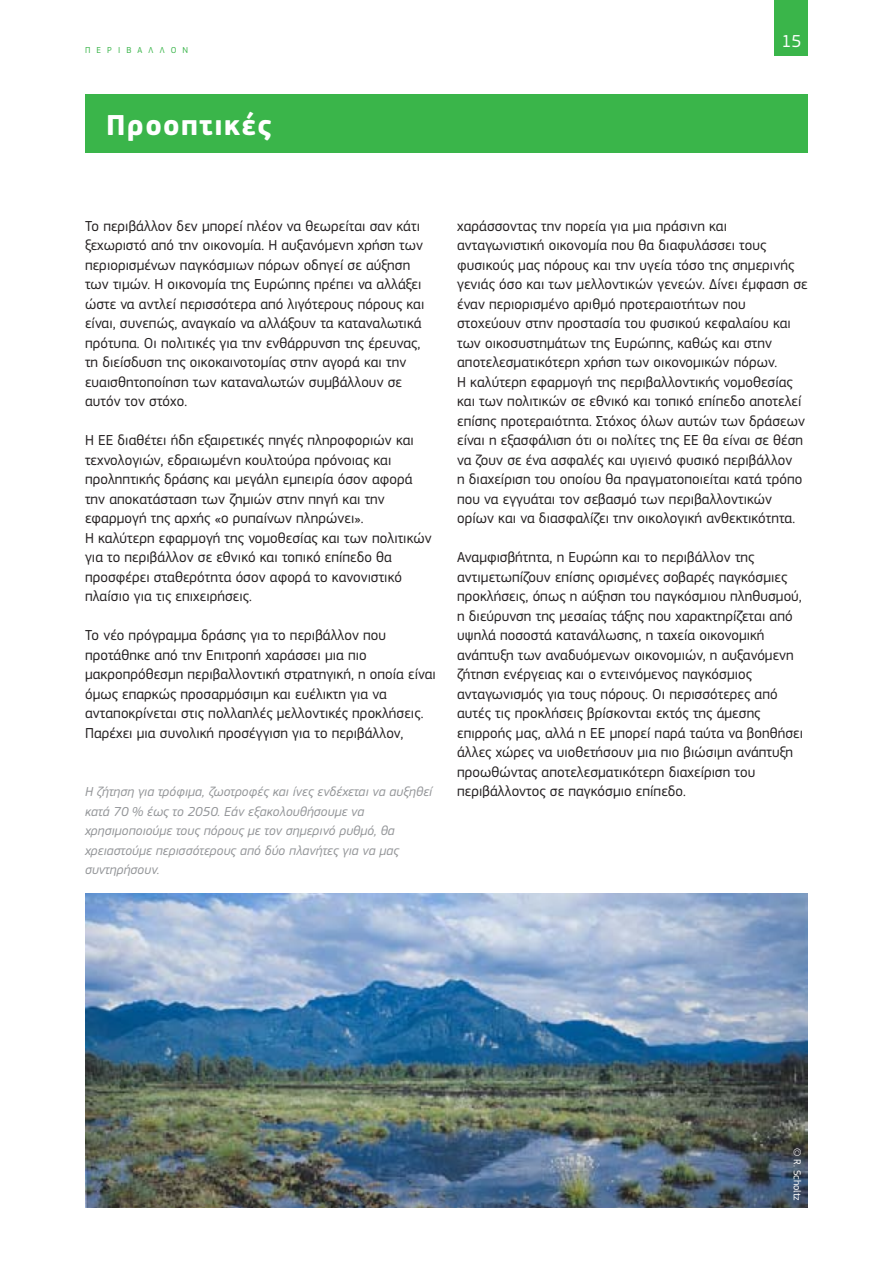
<style>
.page{position:relative;width:893px;height:1263px;background:#fff}
.page>*{position:absolute;margin:0;border:0;box-sizing:border-box;transform-origin:0 0}
.Heading01_neg{font:700 30px "EC Square Sans Pro";letter-spacing:.05em;color:#fff}
.t1{font:18px "EC Square Sans Pro";color:#fff}
.BodyText{font:15px/19.5px "EC Square Sans Pro";letter-spacing:.005em;color:#231f20}
.legende_L{font:italic 13.5px/19.5px "EC Square Sans Pro";letter-spacing:.005em;color:#939598}
.copyright{font:10.5px "EC Square Sans Pro";color:#fff}
.t2{font:9px "EC Square Sans Pro";letter-spacing:.68em;color:#3ab54a}
</style>
<div class="page">
<div style="left:775px;top:0;width:33px;height:55px;background:#3ab54a"></div>
<div style="left:85px;top:94px;width:723px;height:59px;background:#3ab54a"></div>
<img style="left:85px;top:894px;width:723px;height:314px">
<p class="t2" style="left:85px;top:45px;width:105px">ΠΕΡΙΒΆΛΛΟΝ</p>
<p class="Heading01_neg" style="left:106px;top:107px;width:166px">Προοπτικές</p>
<p class="t1" style="left:781px;top:30px;width:22px">15</p>
<p class="BodyText" style="left:85px;top:216px;width:341px">Το περιβάλλον δεν μπορεί πλέον να θεωρείται σαν κάτι ξεχωριστό από την οικονομία. Η αυξανόμενη χρήση των περιορισμένων παγκόσμιων πόρων οδηγεί σε αύξηση των τιμών. Η οικονομία της Ευρώπης πρέπει να αλλάξει ώστε να αντλεί περισσότερα από λιγότερους πόρους και είναι, συνεπώς, αναγκαίο να αλλάξουν τα καταναλωτικά πρότυπα. Οι πολιτικές για την ενθάρρυνση της έρευνας, τη διείσδυση της οικοκαινοτομίας στην αγορά και την ευαισθητοποίηση των καταναλωτών συμβάλλουν σε αυτόν τον στόχο.</p>
<p class="BodyText" style="left:85px;top:431px;width:348px">Η ΕΕ διαθέτει ήδη εξαιρετικές πηγές πληροφοριών και τεχνολογιών, εδραιωμένη κουλτούρα πρόνοιας και προληπτικής δράσης και μεγάλη εμπειρία όσον αφορά την αποκατάσταση των ζημιών στην πηγή και την εφαρμογή της αρχής «ο ρυπαίνων πληρώνει».<br>Η καλύτερη εφαρμογή της νομοθεσίας και των πολιτικών για το περιβάλλον σε εθνικό και τοπικό επίπεδο θα προσφέρει σταθερότητα όσον αφορά το κανονιστικό πλαίσιο για τις επιχειρήσεις.</p>
<p class="BodyText" style="left:85px;top:626px;width:352px">Το νέο πρόγραμμα δράσης για το περιβάλλον που προτάθηκε από την Επιτροπή χαράσσει μια πιο μακροπρόθεσμη περιβαλλοντική στρατηγική, η οποία είναι όμως επαρκώς προσαρμόσιμη και ευέλικτη για να ανταποκρίνεται στις πολλαπλές μελλοντικές προκλήσεις.<br>Παρέχει μια συνολική προσέγγιση για το περιβάλλον,</p>
<p class="legende_L" style="left:85px;top:782px;width:349px">Η ζήτηση για τρόφιμα, ζωοτροφές και ίνες ενδέχεται να αυξηθεί κατά 70 % έως το 2050. Εάν εξακολουθήσουμε να χρησιμοποιούμε τους πόρους με τον σημερινό ρυθμό, θα χρειαστούμε περισσότερους από δύο πλανήτες για να μας συντηρήσουν.</p>
<p class="BodyText" style="left:457px;top:216px;width:352px">χαράσσοντας την πορεία για μια πράσινη και ανταγωνιστική οικονομία που θα διαφυλάσσει τους φυσικούς μας πόρους και την υγεία τόσο της σημερινής γενιάς όσο και των μελλοντικών γενεών. Δίνει έμφαση σε έναν περιορισμένο αριθμό προτεραιοτήτων που στοχεύουν στην προστασία του φυσικού κεφαλαίου και των οικοσυστημάτων της Ευρώπης, καθώς και στην αποτελεσματικότερη χρήση των οικονομικών πόρων.<br>Η καλύτερη εφαρμογή της περιβαλλοντικής νομοθεσίας και των πολιτικών σε εθνικό και τοπικό επίπεδο αποτελεί επίσης προτεραιότητα. Στόχος όλων αυτών των δράσεων είναι η εξασφάλιση ότι οι πολίτες της ΕΕ θα είναι σε θέση να ζουν σε ένα ασφαλές και υγιεινό φυσικό περιβάλλον<br>η διαχείριση του οποίου θα πραγματοποιείται κατά τρόπο που να εγγυάται τον σεβασμό των περιβαλλοντικών ορίων και να διασφαλίζει την οικολογική ανθεκτικότητα.</p>
<p class="BodyText" style="left:457px;top:548px;width:347px">Αναμφισβήτητα, η Ευρώπη και το περιβάλλον της αντιμετωπίζουν επίσης ορισμένες σοβαρές παγκόσμιες προκλήσεις, όπως η αύξηση του παγκόσμιου πληθυσμού, η διεύρυνση της μεσαίας τάξης που χαρακτηρίζεται από υψηλά ποσοστά κατανάλωσης, η ταχεία οικονομική ανάπτυξη των αναδυόμενων οικονομιών, η αυξανόμενη ζήτηση ενέργειας και ο εντεινόμενος παγκόσμιος ανταγωνισμός για τους πόρους. Οι περισσότερες από αυτές τις προκλήσεις βρίσκονται εκτός της άμεσης επιρροής μας, αλλά η ΕΕ μπορεί παρά ταύτα να βοηθήσει άλλες χώρες να υιοθετήσουν μια πιο βιώσιμη ανάπτυξη προωθώντας αποτελεσματικότερη διαχείριση του περιβάλλοντος σε παγκόσμιο επίπεδο.</p>
<p class="copyright" style="left:803px;top:1148px;width:54px;rotate:90deg">© R. Scholtz</p>
</div>
